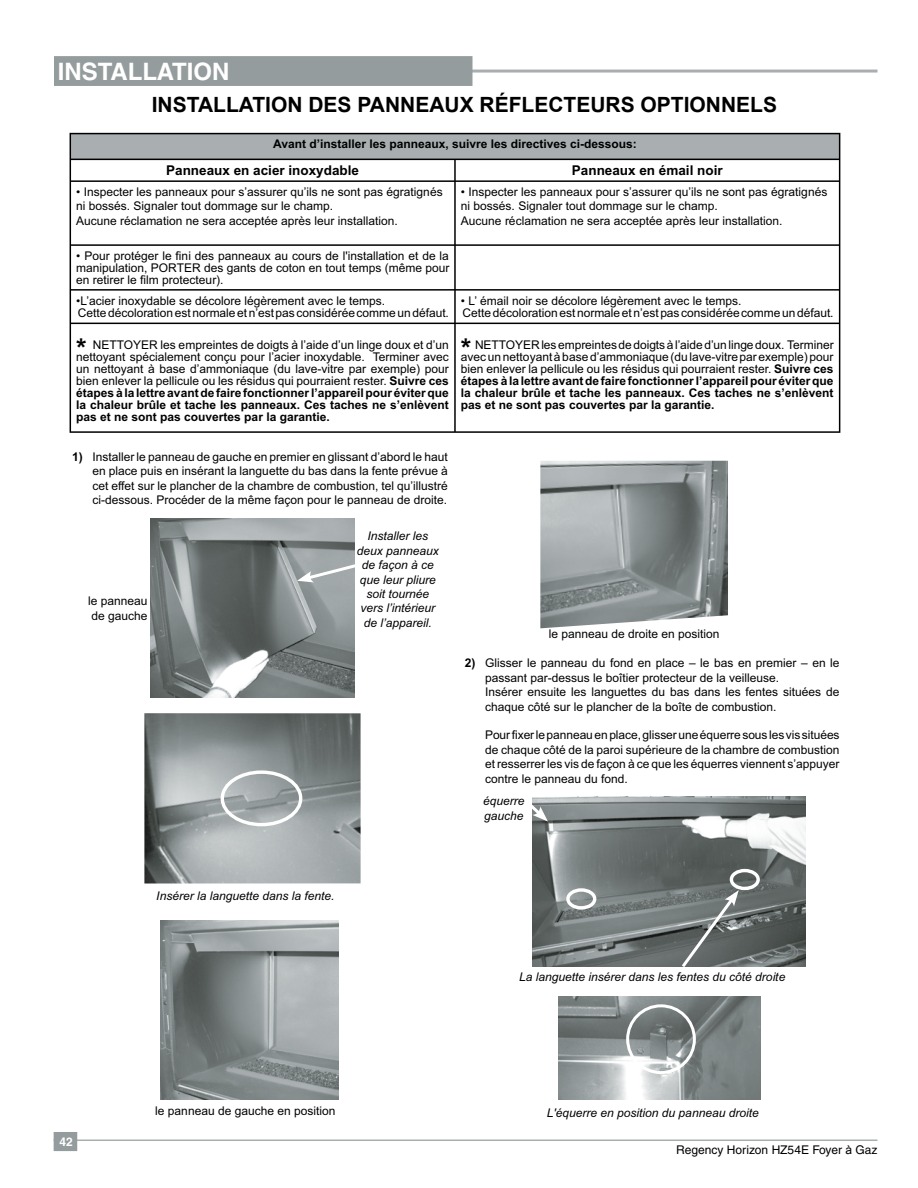
<style>
.page{position:relative;width:918px;height:1188px;background:#fff}
.page>*{position:absolute;margin:0;border:0;box-sizing:border-box;transform-origin:0 0}
.t1{font:700 27px "Arial";color:#000}
.t2{font:700 24px "Helvetica";color:#fff}
.t3{font:700 21px "Arial";color:#000}
.t4{font:700 13.5px "Arial";color:#000}
.t5{font:12px/12px "Arial";color:#000}
.t6{font:italic 12px/14.4px "Arial";color:#000;text-align:center}
.t7{font:700 12px "Arial";color:#000}
.t8{font:12px "Helvetica";color:#000}
.t9{font:700 12px "Helvetica";color:#fff}
.s1{font-weight:700}
.s2{font-family:"Arial"}
</style>
<div class="page">
<hr style="left:54px;top:1140px;width:824px;height:1px;background:#a9afb0">
<div style="left:54px;top:1132px;width:23px;height:19px;background:#959c9d"></div>
<hr style="left:54px;top:70px;width:824px;height:3px;background:#a9afb0">
<div style="left:54px;top:56px;width:418px;height:30px;background:#959c9d;border:2px solid #959c9d"></div>
<img style="left:150px;top:518px;width:205px;height:180px">
<img style="left:144px;top:713px;width:159px;height:171px">
<img style="left:161px;top:920px;width:178px;height:180px">
<div style="left:221px;top:770px;width:81px;height:56px;border:3px solid #fff;border-radius:50%"></div>
<img style="left:559px;top:996px;width:201px;height:104px">
<img style="left:697px;top:796px;width:109px;height:171px">
<img style="left:540px;top:461px;width:188px;height:157px">
<svg style="left:697px;top:890px;width:42px;height:77px;background:#747a79"></svg>
<div style="left:70px;top:134px;width:770px;height:25px;background:#a9afb0"></div>
<hr style="left:70px;top:133px;width:385px;height:1px;background:#000">
<hr style="left:455px;top:133px;width:385px;height:1px;background:#000">
<hr style="left:70px;top:159px;width:385px;height:1px;background:#000">
<svg style="left:70px;top:134px;width:1px;height:46px"></svg>
<hr style="left:455px;top:159px;width:385px;height:1px;background:#000">
<hr style="left:454px;top:160px;width:2px;height:20px;background:#000">
<svg style="left:839px;top:134px;width:1px;height:46px"></svg>
<hr style="left:70px;top:180px;width:385px;height:2px;background:#000">
<hr style="left:70px;top:182px;width:1px;height:62px;background:#000">
<hr style="left:455px;top:180px;width:385px;height:2px;background:#000">
<hr style="left:454px;top:182px;width:2px;height:62px;background:#000">
<hr style="left:839px;top:182px;width:1px;height:62px;background:#000">
<hr style="left:70px;top:244px;width:385px;height:2px;background:#000">
<hr style="left:70px;top:246px;width:1px;height:43px;background:#000">
<hr style="left:455px;top:244px;width:385px;height:2px;background:#000">
<hr style="left:454px;top:246px;width:2px;height:43px;background:#000">
<hr style="left:839px;top:246px;width:1px;height:43px;background:#000">
<hr style="left:70px;top:289px;width:385px;height:2px;background:#000">
<hr style="left:70px;top:291px;width:1px;height:32px;background:#000">
<hr style="left:455px;top:289px;width:385px;height:2px;background:#000">
<hr style="left:454px;top:291px;width:2px;height:32px;background:#000">
<hr style="left:839px;top:291px;width:1px;height:32px;background:#000">
<hr style="left:70px;top:323px;width:385px;height:1px;background:#000">
<hr style="left:70px;top:324px;width:1px;height:107px;background:#000">
<hr style="left:455px;top:323px;width:385px;height:1px;background:#000">
<hr style="left:454px;top:324px;width:2px;height:107px;background:#000">
<hr style="left:839px;top:324px;width:1px;height:107px;background:#000">
<hr style="left:70px;top:431px;width:385px;height:2px;background:#000">
<hr style="left:455px;top:431px;width:385px;height:2px;background:#000">
<svg style="left:303px;top:561px;width:394px;height:515px"></svg>
<svg style="left:297px;top:571px;width:17px;height:11px"></svg>
<div style="left:730px;top:869px;width:30px;height:21px;border:3px solid #fff;border-radius:50%"></div>
<h2 class="t2" style="left:58px;top:57px;width:173px">INSTALLATION</h2>
<h3 class="t3" style="left:152px;top:91px;width:14px">INSTALLATION</h3>
<h3 class="t3" style="left:308px;top:91px;width:15px">DES</h3>
<h3 class="t3" style="left:357px;top:91px;width:16px">PANNEAUX</h3>
<h3 class="t3" style="left:480px;top:91px;width:44px">RÉFLECTEURS</h3>
<h3 class="t3" style="left:641px;top:91px;width:15px">OPTIONNELS</h3>
<h3 class="t3" style="left:124px;top:101px;width:665px">PANNEAUX EN ACIER INOXYDABLE / PANNEAUX EN ÉMAIL NOIR</h3>
<p class="t7" style="left:273px;top:136px;width:365px">Avant d’installer les panneaux, suivre les directives ci-dessous:</p>
<p class="t4" style="left:166px;top:162px;width:194px">Panneaux en acier inoxydable</p>
<p class="t4" style="left:572px;top:162px;width:152px">Panneaux en émail noir</p>
<p class="t5" style="left:76px;top:185px;width:368px;line-height:14.4px">• Inspecter les panneaux pour s’assurer qu’ils ne sont pas égratignés ni bossés. Signaler tout dommage sur le champ.<br>Aucune réclamation ne sera acceptée après leur installation.</p>
<p class="t5" style="left:461px;top:185px;width:368px;line-height:14.4px">• Inspecter les panneaux pour s’assurer qu’ils ne sont pas égratignés ni bossés. Signaler tout dommage sur le champ.<br>Aucune réclamation ne sera acceptée après leur installation.</p>
<p class="t5" style="left:76px;top:250px;width:375px;text-align:justify">• Pour protéger le fini des panneaux au cours de l'installation et de la manipulation, PORTER des gants de coton en tout temps (même pour en retirer le film protecteur).</p>
<p class="t5" style="left:76px;top:294px;width:374px">•L’acier inoxydable se décolore légèrement avec le temps.<br>Cette décoloration est normale et n’est pas considérée comme un défaut.</p>
<p class="t5" style="left:461px;top:294px;width:374px">• L’ émail noir se décolore légèrement avec le temps.<br>Cette décoloration est normale et n’est pas considérée comme un défaut.</p>
<h1 class="t1" style="left:76px;top:331px;width:12px">*</h1>
<p class="t5" style="left:76px;top:339px;width:374px;text-align:justify;text-indent:17px">NETTOYER les empreintes de doigts à l’aide d’un linge doux et d’un nettoyant spécialement conçu pour l’acier inoxydable. Terminer avec un nettoyant à base d’ammoniaque (du lave-vitre par exemple) pour bien enlever la pellicule ou les résidus qui pourraient rester. <span class="s1">Suivre ces étapes à la lettre avant de faire fonctionner l’appareil pour éviter que la chaleur brûle et tache les panneaux. Ces taches ne s’enlèvent pas et ne sont pas couvertes par la garantie.</span></p>
<h1 class="t1" style="left:461px;top:331px;width:12px">*</h1>
<p class="t5" style="left:461px;top:339px;width:374px;text-align:justify;text-indent:14px">NETTOYER les empreintes de doigts à l’aide d’un linge doux. Terminer avec un nettoyant à base d’ammoniaque (du lave-vitre par exemple) pour bien enlever la pellicule ou les résidus qui pourraient rester. <span class="s1">Suivre ces étapes à la lettre avant de faire fonctionner l’appareil pour éviter que la chaleur brûle et tache les panneaux. Ces taches ne s’enlèvent pas et ne sont pas couvertes par la garantie.</span></p>
<p class="t5" style="left:92px;top:450px;width:357px;line-height:14.4px;text-align:justify;text-indent:-20px"><span class="s1">1)</span> Installer le panneau de gauche en premier en glissant d’abord le haut en place puis en insérant la languette du bas dans la fente prévue à cet effet sur le plancher de la chambre de combustion, tel qu’illustré ci-dessous. Procéder de la même façon pour le panneau de droite.</p>
<p class="t5" style="left:88px;top:594px;width:61px;line-height:14.4px">le panneau de gauche</p>
<p class="t6" style="left:357px;top:529px;width:84px">Installer les deux panneaux de façon à ce que leur pliure soit tournée vers l’intérieur de l’appareil.</p>
<p class="t5" style="left:549px;top:628px;width:172px">le panneau de droite en position</p>
<p class="t5" style="left:485px;top:656px;width:356px;line-height:14.4px;text-indent:-20px"><span class="s1">2)</span> Glisser le panneau du fond en place – le bas en premier – en le passant par-dessus le boîtier protecteur de la veilleuse.<br>Insérer ensuite les languettes du bas dans les fentes situées de chaque côté sur le plancher de la boîte de combustion.</p>
<p class="t5" style="left:485px;top:728px;width:356px;line-height:14.4px;text-align:justify">Pour fixer le panneau en place, glisser une équerre sous les vis situées de chaque côté de la paroi supérieure de la chambre de combustion et resserrer les vis de façon à ce que les équerres viennent s’appuyer contre le panneau du fond.</p>
<p class="t6" style="left:483px;top:794px;width:43px;text-align:left">équerre gauche</p>
<p class="t6" style="left:156px;top:889px;width:180px">Insérer la languette dans la fente.</p>
<p class="t6" style="left:519px;top:970px;width:268px">La languette insérer dans les fentes du côté droite</p>
<p class="t9" style="left:60px;top:1134px;width:15px">42</p>
<p class="t5" style="left:155px;top:1105px;width:182px">le panneau de gauche en position</p>
<p class="t6" style="left:547px;top:1106px;width:213px">L'équerre en position du panneau droite</p>
<p class="t8" style="left:676px;top:1143px;width:203px">Regency Horizon HZ54E Foyer <span class="s2">à</span> Gaz</p>
</div>
